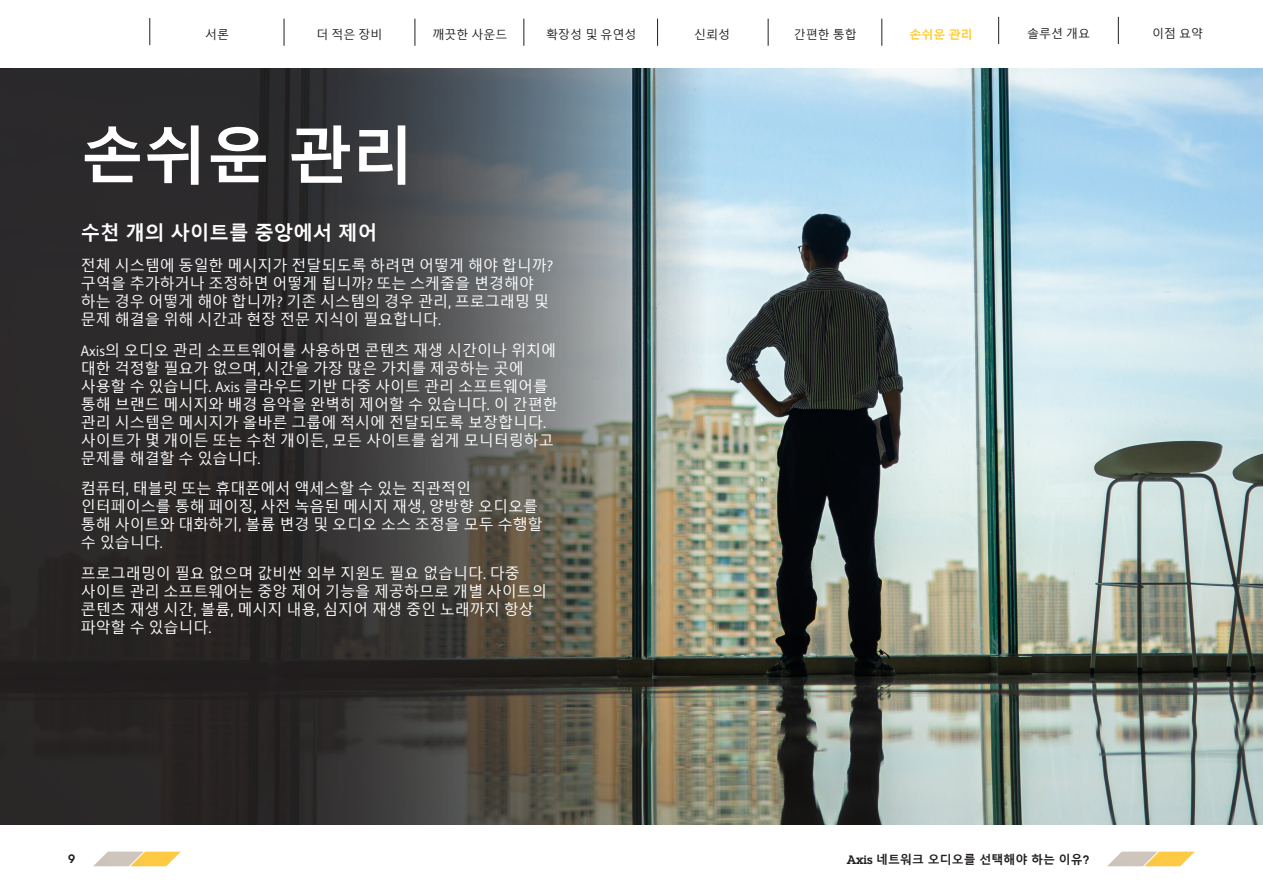
<style>
.page{position:relative;width:1263px;height:893px;background:#fff}
.page>*{position:absolute;margin:0;border:0;box-sizing:border-box;transform-origin:0 0}
.Headline{font:700 63px "Malgun Gothic";color:#fff}
.Ingress{font:700 19.5px "Malgun Gothic";color:#fff}
.Subheadline{font:15px/18px "Malgun Gothic";color:#fff}
.t1{font:12px "Malgun Gothic";color:#231f20}
.t2{font:700 12px "Malgun Gothic";color:#231f20}
.t3{font:700 12px "Malgun Gothic";color:#fecb2f}
.t4{font:600 12px "Lubalin Graph ECG";color:#231f20}
.s1{font-family:"Rotis Sans Serif Pro"}
.s2{font-family:"Lubalin Graph ECG";font-weight:600}
</style>
<div class="page">
<img style="left:708px;top:68px;width:555px;height:757px">
<img style="left:0;top:68px;width:708px;height:757px">
<svg style="left:93px;top:852px;width:88px;height:14px"></svg>
<svg style="left:1107px;top:852px;width:88px;height:14px"></svg>
<svg style="left:284px;top:19px;width:1px;height:27px"></svg>
<svg style="left:414px;top:19px;width:1px;height:27px"></svg>
<svg style="left:523px;top:19px;width:1px;height:27px"></svg>
<svg style="left:657px;top:19px;width:1px;height:27px"></svg>
<svg style="left:768px;top:19px;width:1px;height:27px"></svg>
<svg style="left:881px;top:19px;width:1px;height:27px"></svg>
<svg style="left:998px;top:17px;width:1px;height:27px"></svg>
<svg style="left:1118px;top:17px;width:1px;height:27px"></svg>
<svg style="left:149px;top:18px;width:1px;height:27px"></svg>
<p class="t1" style="left:205px;top:27px;width:25px">서론</p>
<p class="t1" style="left:316px;top:27px;width:68px">더 적은 장비</p>
<p class="t1" style="left:432px;top:27px;width:77px">깨끗한 사운드</p>
<p class="t1" style="left:546px;top:27px;width:92px">확장성 및 유연성</p>
<p class="t1" style="left:694px;top:27px;width:37px">신뢰성</p>
<p class="t1" style="left:794px;top:27px;width:65px">간편한 통합</p>
<p class="t3" style="left:909px;top:27px;width:65px">손쉬운 관리</p>
<p class="t1" style="left:1027px;top:27px;width:65px">솔루션 개요</p>
<p class="t1" style="left:1152px;top:27px;width:53px">이점 요약</p>
<p class="Headline" style="left:81px;top:119px;width:335px">손쉬운 관리</p>
<p class="Ingress" style="left:81px;top:222px;width:298px">수천 개의 사이트를 중앙에서 제어</p>
<p class="Subheadline" style="left:81px;top:257px;width:474px">전체 시스템에 동일한 메시지가 전달되도록 하려면 어떻게 해야 합니까<span class="s1">? </span>구역을 추가하거나 조정하면 어떻게 됩니까<span class="s1">?</span> 또는 스케줄을 변경해야 하는 경우 어떻게 해야 합니까<span class="s1">?</span> 기존 시스템의 경우 관리<span class="s1">,</span> 프로그래밍 및 문제 해결을 위해 시간과 현장 전문 지식이 필요합니다<span class="s1">.</span></p>
<p class="Subheadline" style="left:81px;top:342px;width:478px"><span class="s1">Axis</span>의 오디오 관리 소프트웨어를 사용하면 콘텐츠 재생 시간이나 위치에 대한 걱정할 필요가 없으며<span class="s1">,</span> 시간을 가장 많은 가치를 제공하는 곳에 사용할 수 있습니다<span class="s1">. Axis</span> 클라우드 기반 다중 사이트 관리 소프트웨어를 통해 브랜드 메시지와 배경 음악을 완벽히 제어할 수 있습니다<span class="s1">.</span> 이 간편한 관리 시스템은 메시지가 올바른 그룹에 적시에 전달되도록 보장합니다<span class="s1">. </span>사이트가 몇 개이든 또는 수천 개이든<span class="s1">,</span> 모든 사이트를 쉽게 모니터링하고 문제를 해결할 수 있습니다<span class="s1">.</span></p>
<p class="Subheadline" style="left:81px;top:480px;width:463px">컴퓨터<span class="s1">,</span> 태블릿 또는 휴대폰에서 액세스할 수 있는 직관적인 인터페이스를 통해 페이징<span class="s1">,</span> 사전 녹음된 메시지 재생<span class="s1">,</span> 양방향 오디오를 통해 사이트와 대화하기<span class="s1">,</span> 볼륨 변경 및 오디오 소스 조정을 모두 수행할 수 있습니다<span class="s1">.</span></p>
<p class="Subheadline" style="left:81px;top:565px;width:468px">프로그래밍이 필요 없으며 값비싼 외부 지원도 필요 없습니다<span class="s1">.</span> 다중 사이트 관리 소프트웨어는 중앙 제어 기능을 제공하므로 개별 사이트의 콘텐츠 재생 시간<span class="s1">,</span> 볼륨<span class="s1">,</span> 메시지 내용<span class="s1">,</span> 심지어 재생 중인 노래까지 항상 파악할 수 있습니다<span class="s1">.</span></p>
<p class="t4" style="left:68px;top:851px;width:8px">9</p>
<p class="t2" style="left:847px;top:852px;width:244px"><span class="s2">Axis</span> 네트워크 오디오를 선택해야 하는 이유<span class="s2">?</span></p>
</div>
